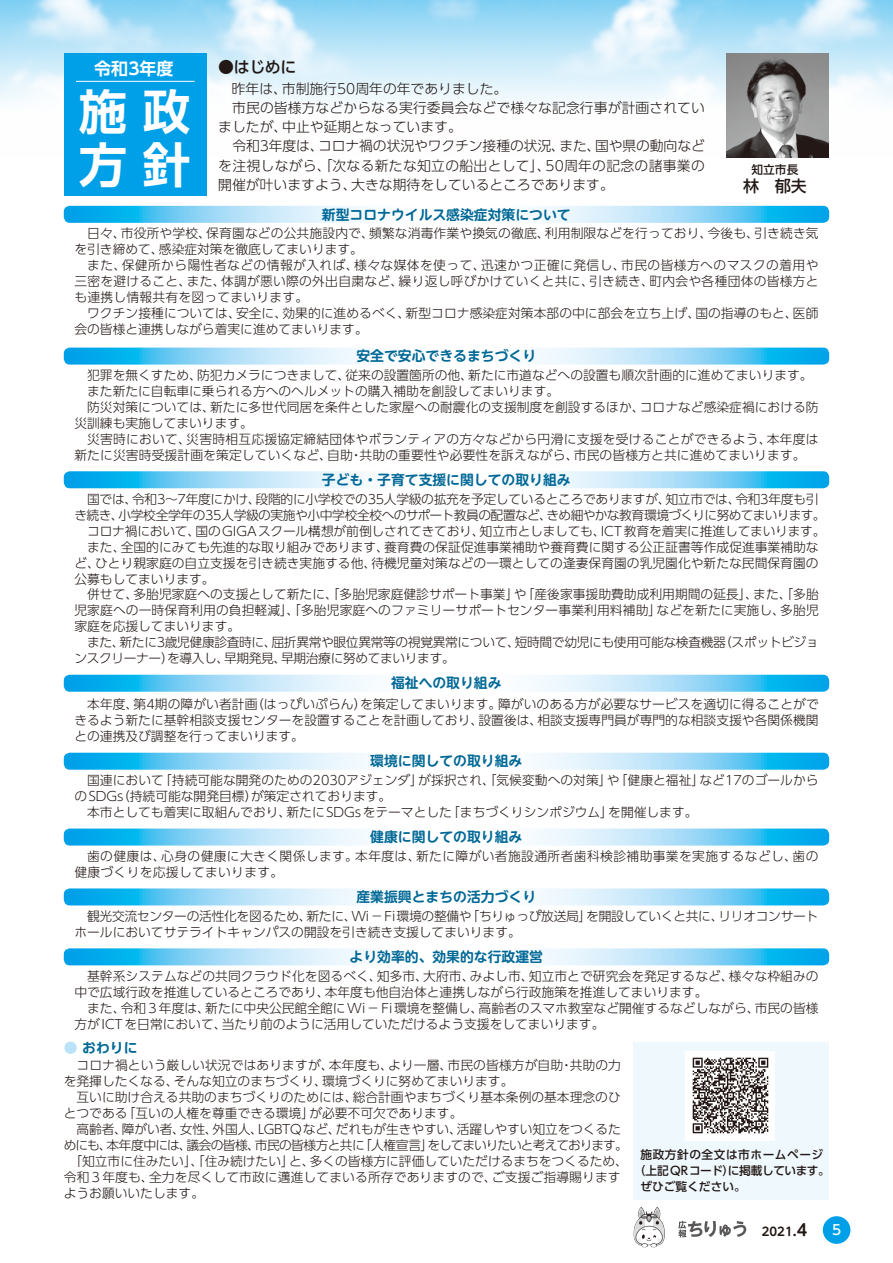
<style>
.page{position:relative;width:893px;height:1263px;background:#fff}
.page>*{position:absolute;margin:0;border:0;box-sizing:border-box;transform-origin:0 0}
.t1{font:700 47.85px/53.1px "UD Shin Go Pro De";color:#fff}
.t2{font:700 16.95px "UD Shin Go Pro De";color:#fff}
.t3{font:500 15.9px "UD Shin Go Pro";letter-spacing:-.025em;color:#221815}
.t4{font:300 13.8px/19.2px "UD Shin Go Pro";color:#221815}
.t5{font:700 13.8px "UD Shin M Go Pro De";color:#006896}
.t6{font:700 13.8px "UD Shin Go Pro De";color:#006896}
.t7{font:500 13.8px "UD Shin Go Pro";color:#fff}
.t8{font:300 12.75px/15.9px "UD Shin Go Pro";color:#221815}
.t9{font:300 12.75px/15.9px "UD Shin Go Pro";letter-spacing:-.025em;color:#221815}
.t10{font:300 12.75px "UD Shin Go Pro";letter-spacing:-.03em;color:#221815}
.t11{font:300 12.75px/15.9px "UD Shin Go Pro";letter-spacing:.03em;color:#221815}
.t12{font:300 12.75px "UD Shin Go Pro";letter-spacing:-.045em;color:#221815}
.t13{font:300 12.75px "UD Shin Go Pro";letter-spacing:.02em;color:#221815}
.t14{font:300 12.75px "UD Shin Go Pro";letter-spacing:-.06em;color:#221815}
.t15{font:500 11.7px "UD Shin Go Pro";letter-spacing:-.025em;color:#221815}
.t16{font:500 11.7px "UD Shin Go Pro";letter-spacing:.045em;color:#221815}
.t17{font:500 11.7px "UD Shin Go Pro";color:#221815}
.t18{font:700 11.7px "UD Shin M Go Pro De";color:#221815}
.s1{color:#bae3f9}
.s2{font-size:13.8px}
.s3{font-size:15.9px}
</style>
<div class="page">
<img style="left:0;top:0;width:893px;height:156px">
<div style="left:64px;top:53px;width:142px;height:143px;background:#00a0e9"></div>
<hr style="left:76px;top:81px;width:119px;height:1px;background:#fff">
<div style="left:823px;top:1216px;width:27px;height:28px;background:#00a0e9;border-radius:50%"></div>
<svg style="left:678px;top:1221px;width:68px;height:16px"></svg>
<svg style="left:644px;top:1207px;width:13px;height:7px"></svg>
<div style="left:634px;top:1042px;width:195px;height:157px;background:#eff8fd"></div>
<img style="left:726px;top:53px;width:102px;height:104px">
<div style="left:685px;top:1051px;width:90px;height:90px;background:#fff"></div>
<img style="left:692px;top:1057px;width:77px;height:77px">
<svg style="left:64px;top:206px;width:765px;height:17px"></svg>
<svg style="left:64px;top:348px;width:765px;height:17px"></svg>
<svg style="left:64px;top:471px;width:765px;height:17px"></svg>
<svg style="left:64px;top:675px;width:765px;height:17px"></svg>
<svg style="left:64px;top:753px;width:765px;height:17px"></svg>
<svg style="left:64px;top:828px;width:765px;height:17px"></svg>
<svg style="left:64px;top:888px;width:765px;height:17px"></svg>
<svg style="left:64px;top:948px;width:765px;height:17px"></svg>
<p class="t3" style="left:218px;top:54px;width:80px">●はじめに</p>
<p class="t4" style="left:218px;top:79px;width:488px">　昨年は、市制施行50周年の年でありました。<br>　市民の皆様方などからなる実行委員会などで様々な記念行事が計画されていましたが、中止や延期となっています。<br>　令和3年度は、コロナ禍の状況やワクチン接種の状況、また、国や県の動向などを注視しながら、「次なる新たな知立の船出として」、50周年の記念の諸事業の開催が叶いますよう、大きな期待をしているところであります。</p>
<h2 class="t2" style="left:94px;top:54px;width:81px">令和3年度</h2>
<h1 class="t1" style="left:79px;top:84px;width:113px">施 政方 針</h1>
<p class="t17" style="left:752px;top:160px;width:48px">知立市長</p>
<p class="t3" style="left:743px;top:173px;width:65px">林　郁夫</p>
<p class="t8" style="left:74px;top:225px;width:746px;text-indent:13px">日々、市役所や学校、保育園などの公共施設内で、頻繁な消毒作業や換気の徹底、利用制限などを行っており、今後も、引き続き気を引き締めて、感染症対策を徹底してまいります。</p>
<p class="t8" style="left:74px;top:257px;width:746px;text-align:justify;text-indent:13px">また、保健所から陽性者などの情報が入れば、様々な媒体を使って、迅速かつ正確に発信し、市民の皆様方へのマスクの着用や三密を避けること、また、体調が悪い際の外出自粛など、繰り返し呼びかけていくと共に、引き続き、町内会や各種団体の皆様方とも連携し情報共有を図ってまいります。</p>
<p class="t8" style="left:74px;top:305px;width:746px;text-indent:13px">ワクチン接種については、安全に、効果的に進めるべく、新型コロナ感染症対策本部の中に部会を立ち上げ、国の指導のもと、医師会の皆様と連携しながら着実に進めてまいります。</p>
<p class="t5" style="left:322px;top:203px;width:250px">新型コロナウイルス感染症対策について</p>
<p class="t5" style="left:356px;top:345px;width:181px">安全で安心できるまちづくり</p>
<p class="t8" style="left:87px;top:367px;width:727px">犯罪を無くすため、防犯カメラにつきまして、従来の設置箇所の他、新たに市道などへの設置も順次計画的に進めてまいります。</p>
<p class="t8" style="left:87px;top:383px;width:473px">また新たに自転車に乗られる方へのヘルメットの購入補助を創設してまいります。</p>
<p class="t8" style="left:87px;top:399px;width:733px">防災対策については、新たに多世代同居を条件とした家屋への耐震化の支援制度を創設するほか、コロナなど感染症禍における防</p>
<p class="t8" style="left:74px;top:415px;width:180px">災訓練も実施してまいります。</p>
<p class="t13" style="left:87px;top:429px;width:733px">災害時において、災害時相互応援協定締結団体やボランティアの方々などから円滑に支援を受けることができるよう、本年度は</p>
<p class="t8" style="left:74px;top:447px;width:733px">新たに災害時受援計画を策定していくなど、自助・共助の重要性や必要性を訴えながら、市民の皆様方と共に進めてまいります。</p>
<p class="t5" style="left:322px;top:469px;width:250px">子ども・子育て支援に関しての取り組み</p>
<p class="t9" style="left:87px;top:490px;width:733px">国では、令和3～7年度にかけ、段階的に小学校での35人学級の拡充を予定しているところでありますが、知立市では、令和3年度も引</p>
<p class="t12" style="left:74px;top:505px;width:753px">き続き、小学校全学年の35人学級の実施や小中学校全校へのサポート教員の配置など、きめ細やかな教育環境づくりに努めてまいります。</p>
<p class="t8" style="left:87px;top:522px;width:740px">コロナ禍において、国のGIGAスクール構想が前倒しされてきており、知立市としましても、ICT教育を着実に推進してまいります。</p>
<p class="t8" style="left:87px;top:538px;width:733px">また、全国的にみても先進的な取り組みであります、養育費の保証促進事業補助や養育費に関する公正証書等作成促進事業補助な</p>
<p class="t8" style="left:74px;top:554px;width:746px">ど、ひとり親家庭の自立支援を引き続き実施する他、待機児童対策などの一環としての逢妻保育園の乳児園化や新たな民間保育園の</p>
<p class="t8" style="left:74px;top:570px;width:142px">公募もしてまいります。</p>
<p class="t8" style="left:87px;top:586px;width:733px">併せて、多胎児家庭への支援として新たに、「多胎児家庭健診サポート事業」や「産後家事援助費助成利用期間の延長」、また、「多胎</p>
<p class="t8" style="left:74px;top:602px;width:746px">児家庭への一時保育利用の負担軽減」、「多胎児家庭へのファミリーサポートセンター事業利用料補助」などを新たに実施し、多胎児</p>
<p class="t8" style="left:74px;top:618px;width:167px">家庭を応援してまいります。</p>
<p class="t10" style="left:87px;top:632px;width:733px">また、新たに3歳児健康診査時に、屈折異常や眼位異常等の視覚異常について、短時間で幼児にも使用可能な検査機器（スポットビジョ</p>
<p class="t10" style="left:74px;top:648px;width:382px">ンスクリーナー）を導入し、早期発見、早期治療に努めてまいります。</p>
<p class="t5" style="left:391px;top:672px;width:112px">福祉への取り組み</p>
<p class="t8" style="left:74px;top:696px;width:746px;text-align:justify;text-indent:13px">本年度、第4期の障がい者計画（はっぴいぷらん）を策定してまいります。障がいのある方が必要なサービスを適切に得ることができるよう新たに基幹相談支援センターを設置することを計画しており、設置後は、相談支援専門員が専門的な相談支援や各関係機関との連携及び調整を行ってまいります。</p>
<p class="t5" style="left:370px;top:750px;width:154px">環境に関しての取り組み</p>
<p class="t8" style="left:87px;top:772px;width:733px">国連において「持続可能な開発のための2030アジェンダ」が採択され、「気候変動への対策」や「健康と福祉」など17のゴールから</p>
<p class="t8" style="left:74px;top:788px;width:318px">のSDGs（持続可能な開発目標）が策定されております。</p>
<p class="t8" style="left:87px;top:804px;width:612px">本市としても着実に取組んでおり、新たにSDGsをテーマとした「まちづくりシンポジウム」を開催します。</p>
<p class="t5" style="left:370px;top:826px;width:154px">健康に関しての取り組み</p>
<p class="t11" style="left:74px;top:848px;width:746px;text-indent:13px">歯の健康は、心身の健康に大きく関係します。本年度は、新たに障がい者施設通所者歯科検診補助事業を実施するなどし、歯の健康づくりを応援してまいります。</p>
<p class="t5" style="left:356px;top:886px;width:181px">産業振興とまちの活力づくり</p>
<p class="t9" style="left:74px;top:908px;width:745px;text-indent:13px">観光交流センターの活性化を図るため、新たに、Wi－Fi環境の整備や「ちりゅっぴ放送局」を開設していくと共に、リリオコンサートホールにおいてサテライトキャンパスの開設を引き続き支援してまいります。</p>
<p class="t5" style="left:350px;top:946px;width:195px">より効率的、効果的な行政運営</p>
<p class="t8" style="left:74px;top:968px;width:746px;text-indent:13px">基幹系システムなどの共同クラウド化を図るべく、知多市、大府市、みよし市、知立市とで研究会を発足するなど、様々な枠組みの中で広域行政を推進しているところであり、本年度も他自治体と連携しながら行政施策を推進してまいります。</p>
<p class="t8" style="left:74px;top:999px;width:746px;text-indent:13px">また、令和３年度は、新たに中央公民館全館にWi－Fi環境を整備し、高齢者のスマホ教室など開催するなどしながら、市民の皆様方がICTを日常において、当たり前のように活用していただけるよう支援をしてまいります。</p>
<p class="t6" style="left:64px;top:1036px;width:75px"><span class="s1">●</span> おわりに</p>
<p class="t8" style="left:64px;top:1057px;width:559px;text-indent:13px">コロナ禍という厳しい状況ではありますが、本年度も、より一層、市民の皆様方が自助・共助の力を発揮したくなる、そんな知立のまちづくり、環境づくりに努めてまいります。</p>
<p class="t8" style="left:64px;top:1089px;width:558px;text-indent:13px">互いに助け合える共助のまちづくりのためには、総合計画やまちづくり基本条例の基本理念のひとつである「互いの人権を尊重できる環境」が必要不可欠であります。</p>
<p class="t8" style="left:77px;top:1120px;width:546px">高齢者、障がい者、女性、外国人、LGBTQなど、だれもが生きやすい、活躍しやすい知立をつくるた</p>
<p class="t14" style="left:64px;top:1135px;width:566px">めにも、本年度中には、議会の皆様、市民の皆様方と共に「人権宣言」をしてまいりたいと考えております。</p>
<p class="t8" style="left:69px;top:1152px;width:560px">「知立市に住みたい」、「住み続けたい」と、多くの皆様方に評価していただけるまちをつくるため、</p>
<p class="t8" style="left:64px;top:1168px;width:558px">令和３年度も、全力を尽くして市政に邁進してまいる所存でありますので、ご支援ご指導賜ります</p>
<p class="t8" style="left:64px;top:1184px;width:142px">ようお願いいたします。</p>
<p class="t16" style="left:640px;top:1145px;width:184px">施政方針の全文は市ホームページ</p>
<p class="t15" style="left:634px;top:1161px;width:197px">（上記QRコード）に掲載しています。</p>
<p class="t17" style="left:640px;top:1177px;width:107px">ぜひご覧ください。</p>
<p class="t18" style="left:762px;top:1222px;width:47px">2021<span class="s2">.</span><span class="s3">4</span></p>
<p class="t7" style="left:832px;top:1218px;width:11px">5</p>
</div>
